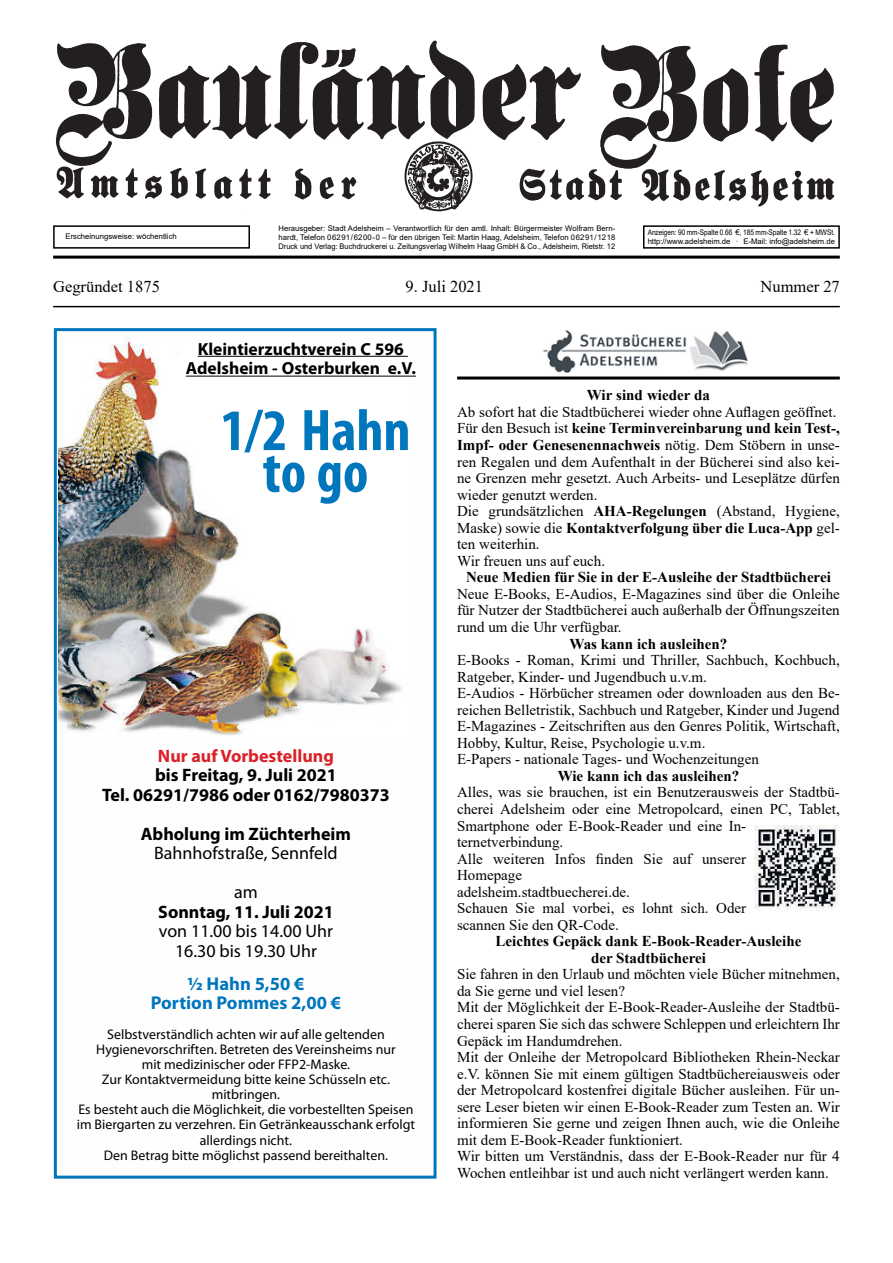
<style>
.page{position:relative;width:893px;height:1263px;background:#fff}
.page>*{position:absolute;margin:0;border:0;box-sizing:border-box;transform-origin:0 0}
.t1{font:700 condensed 59.1px/41.8px "Myriad Pro";color:#0076bd;text-align:center}
.t2{font:700 18.6px/18.6px "Myriad Pro";color:#0076bd;text-align:center}
.t3{font:700 18px/19.5px "Myriad Pro";color:#000;text-align:center}
.t4{font:18px/39px "Myriad Pro";color:#000;text-align:center}
.t5{font:700 18px "Myriad Pro";color:#dc2028}
.t6{font:700 17.55px/19.8px "Myriad Pro";color:#000;text-align:center}
.t7{font:16.5px "Times New Roman";color:#000}
.t8{font:15px/16.5px "Times New Roman";color:#000}
.t9{font:700 15px/16.5px "Times New Roman";color:#000;text-align:center}
.t10{font:13.95px/15.1px "Myriad Pro";color:#000;text-align:center}
.t11{font:7.65px/8.9px "Arial";color:#000;text-align:justify}
.t12{font:7.65px/8.9px "Arial";color:#000;scale:.85 1}
.s1{font-weight:700}
</style>
<div class="page">
<hr style="left:53px;top:306px;width:787px;height:1px;background:#000">
<img style="left:55px;top:40px;width:780px;height:172px">
<hr style="left:53px;top:256px;width:787px;height:3px;background:#000">
<div style="left:643px;top:225px;width:197px;height:24px;border:2px solid #000"></div>
<div style="left:53px;top:225px;width:197px;height:24px;border:2px solid #000"></div>
<div style="left:54px;top:328px;width:383px;height:850px;border:3px solid #0076bd"></div>
<img style="left:58px;top:337px;width:349px;height:398px">
<hr style="left:198px;top:356px;width:210px;height:1px;background:#000">
<hr style="left:186px;top:376px;width:230px;height:1px;background:#000">
<hr style="left:457px;top:376px;width:383px;height:3px;background:#000">
<img style="left:543px;top:330px;width:205px;height:42px">
<img style="left:755px;top:826px;width:85px;height:85px">
<p class="t11" style="left:66px;top:232px;width:113px">Erscheinungsweise: wöchentlich</p>
<p class="t11" style="left:279px;top:224px;width:338px">Herausgeber: Stadt Adelsheim – Verantwortlich für den amtl. Inhalt: Bürgermeister Wolfram Bern&shy;hardt, Telefon 06291/6200-0 – für den übrigen Teil: Martin Haag, Adelsheim, Telefon 06291/1218<br>Druck und Verlag: Buchdruckerei u. Zeitungsverlag Wilhelm Haag GmbH &amp; Co., Adelsheim, Rietstr. 12</p>
<p class="t12" style="left:648px;top:228px;width:222px">Anzeigen: 90 mm-Spalte 0.66 €, 185 mm-Spalte 1.32 € + MWSt. http://www.adelsheim.de · E-Mail: info@adelsheim.de</p>
<p class="t7" style="left:53px;top:275px;width:108px">Gegründet 1875</p>
<p class="t7" style="left:406px;top:275px;width:79px">9. Juli 2021</p>
<p class="t7" style="left:760px;top:275px;width:81px">Nummer 27</p>
<p class="t6" style="left:186px;top:338px;width:232px">Kleintierzuchtverein C 596<br>Adelsheim - Osterburken e.V.</p>
<h1 class="t1" style="left:220px;top:408px;width:192px">1/2 Hahn to go</h1>
<p class="t5" style="left:158px;top:744px;width:177px">Nur auf Vorbestellung</p>
<p class="t3" style="left:102px;top:765px;width:289px">bis Freitag, 9. Juli 2021<br>Tel. 06291/7986 oder 0162/7980373</p>
<p class="t3" style="left:141px;top:823px;width:212px">Abholung im Züchterheim</p>
<p class="t4" style="left:154px;top:833px;width:185px">Bahnhofstraße, Sennfeld am</p>
<p class="t3" style="left:158px;top:901px;width:177px">Sonntag, 11. Juli 2021</p>
<p class="t4" style="left:159px;top:921px;width:176px;line-height:19.5px">von 11.00 bis 14.00 Uhr<br>16.30 bis 19.30 Uhr</p>
<p class="t2" style="left:151px;top:974px;width:192px">½ Hahn 5,50 €<br>Portion Pommes 2,00 €</p>
<p class="t10" style="left:77px;top:1026px;width:340px">Selbstverständlich achten wir auf alle geltenden Hygienevorschriften. Betreten des Vereinsheims nur<br>mit medizinischer oder FFP2-Maske.<br>Zur Kontaktvermeidung bitte keine Schüsseln etc. mitbringen.<br>Es besteht auch die Möglichkeit, die vorbestellten Speisen im Biergarten zu verzehren. Ein Getränkeausschank erfolgt allerdings nicht.<br>Den Betrag bitte möglichst passend bereithalten.</p>
<p class="t9" style="left:587px;top:387px;width:125px">Wir sind wieder da</p>
<p class="t8" style="left:457px;top:403px;width:384px">Ab sofort hat die Stadtbücherei wieder ohne Auflagen geöffnet.<br>Für den Besuch ist <span class="s1">keine Terminvereinbarung und kein Test-, Impf- oder Genesenennachweis</span> nötig. Dem Stöbern in unse&shy;ren Regalen und dem Aufenthalt in der Bücherei sind also kei&shy;ne Grenzen mehr gesetzt. Auch Arbeits- und Leseplätze dürfen wieder genutzt werden.<br>Die grundsätzlichen <span class="s1">AHA-Regelungen</span> (Abstand, Hygiene, Maske) sowie die <span class="s1">Kontaktverfolgung über die Luca-App</span> gel&shy;ten weiterhin.<br>Wir freuen uns auf euch.</p>
<p class="t9" style="left:466px;top:569px;width:366px">Neue Medien für Sie in der E-Ausleihe der Stadtbücherei</p>
<p class="t8" style="left:457px;top:585px;width:384px;text-align:justify">Neue E-Books, E-Audios, E-Magazines sind über die Onleihe für Nutzer der Stadtbücherei auch außerhalb der Öffnungszeiten rund um die Uhr verfügbar.</p>
<p class="t9" style="left:569px;top:635px;width:159px">Was kann ich ausleihen?</p>
<p class="t8" style="left:457px;top:651px;width:384px">E-Books - Roman, Krimi und Thriller, Sachbuch, Kochbuch, Ratgeber, Kinder- und Jugendbuch u.v.m.<br>E-Audios - Hörbücher streamen oder downloaden aus den Be&shy;reichen Belletristik, Sachbuch und Ratgeber, Kinder und Jugend E-Magazines - Zeitschriften aus den Genres Politik, Wirtschaft, Hobby, Kultur, Reise, Psychologie u.v.m.<br>E-Papers - nationale Tages- und Wochenzeitungen</p>
<p class="t9" style="left:558px;top:767px;width:183px">Wie kann ich das ausleihen?</p>
<p class="t8" style="left:457px;top:784px;width:384px">Alles, was sie brauchen, ist ein Benutzerausweis der Stadtbü&shy;cherei Adelsheim oder eine Metropolcard, einen PC, Tablet, Smartphone oder E-Book-Reader und eine In&shy;ternetverbindung.<br>Alle weiteren Infos finden Sie auf unserer<br>Homepage<br>adelsheim.stadtbuecherei.de.<br>Schauen Sie mal vorbei, es lohnt sich. Oder<br>scannen Sie den QR-Code.</p>
<p class="t9" style="left:496px;top:932px;width:307px">Leichtes Gepäck dank E-Book-Reader-Ausleihe der Stadtbücherei</p>
<p class="t8" style="left:457px;top:966px;width:384px">Sie fahren in den Urlaub und möchten viele Bücher mitnehmen, da Sie gerne und viel lesen?<br>Mit der Möglichkeit der E-Book-Reader-Ausleihe der Stadtbü&shy;cherei sparen Sie sich das schwere Schleppen und erleichtern Ihr Gepäck im Handumdrehen.<br>Mit der Onleihe der Metropolcard Bibliotheken Rhein-Neckar e.V. können Sie mit einem gültigen Stadtbüchereiausweis oder der Metropolcard kostenfrei digitale Bücher ausleihen. Für un&shy;sere Leser bieten wir einen E-Book-Reader zum Testen an. Wir informieren Sie gerne und zeigen Ihnen auch, wie die Onleihe mit dem E-Book-Reader funktioniert.<br>Wir bitten um Verständnis, dass der E-Book-Reader nur für 4<br>Wochen entleihbar ist und auch nicht verlängert werden kann.</p>
</div>
